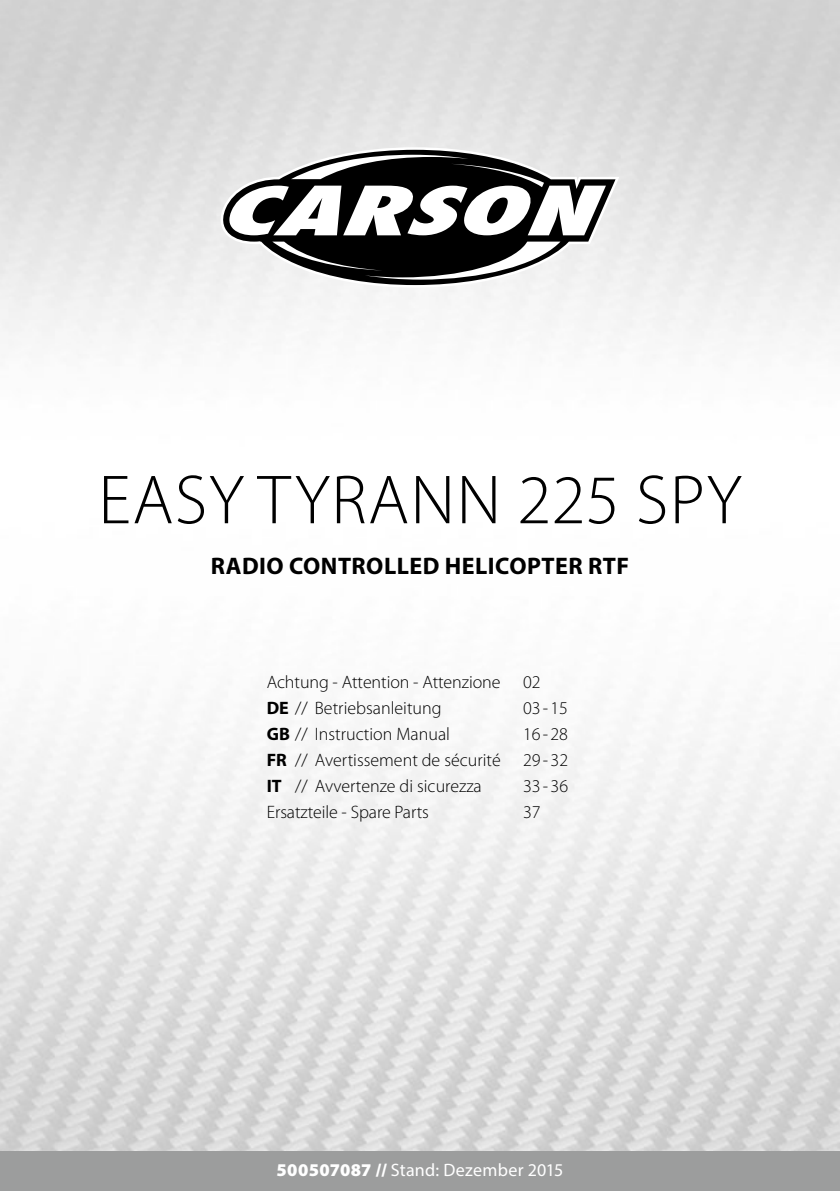
<style>
.page{position:relative;width:840px;height:1191px;background:#fff}
.page>*{position:absolute;margin:0;border:0;box-sizing:border-box;transform-origin:0 0}
.t1{font:300 70px "Myriad Pro";letter-spacing:.02em;color:#000}
.t2{font:700 24px "Myriad Pro";letter-spacing:.02em;color:#000}
.t3{font:300 18px/26px "Myriad Pro";color:#000}
.t4{font:18px "Myriad Pro";letter-spacing:.015em;color:#fff}
.s1{font-weight:700}
.s2{font-weight:900}
</style>
<div class="page">
<div style="left:0;top:1151px;width:839px;height:40px;background:#9c9d9d"></div>
<svg style="left:220px;top:147px;width:399px;height:140px;fill:#eaeaea"></svg>
<svg style="left:220px;top:150px;width:395px;height:135px;fill:#e9e9e9"></svg>
<svg style="left:228px;top:155px;width:377px;height:125px"></svg>
<h1 class="t1" style="left:98px;top:458px;width:643px">Easy Tyrann 225 SPY</h1>
<h2 class="t2" style="left:211px;top:550px;width:419px">RADIO CONTROLLED HELICOPTER RTF</h2>
<p class="t3" style="left:266px;top:669px;width:275px">Achtung - Attention - Attenzione 02<br><span class="s1">DE</span> // Betriebsanleitung</p>
<p class="t3" style="left:522px;top:695px;width:46px">03-15</p>
<p class="t3" style="left:266px;top:721px;width:185px"><span class="s1">GB</span> // Instruction Manual</p>
<p class="t3" style="left:266px;top:721px;width:303px;text-align:justify;text-indent:256px">16-28<br><span class="s1">FR</span> // Avertissement de sécurité 29 - 32<br><span class="s1">IT</span> // Avvertenze di sicurezza</p>
<p class="t3" style="left:523px;top:773px;width:46px">33-36</p>
<p class="t3" style="left:267px;top:799px;width:163px">Ersatzteile - Spare Parts</p>
<p class="t3" style="left:523px;top:799px;width:19px">37</p>
<p class="t4" style="left:276px;top:1159px;width:288px"><span class="s2">500507087 //</span> Stand: Dezember 2015</p>
</div>
